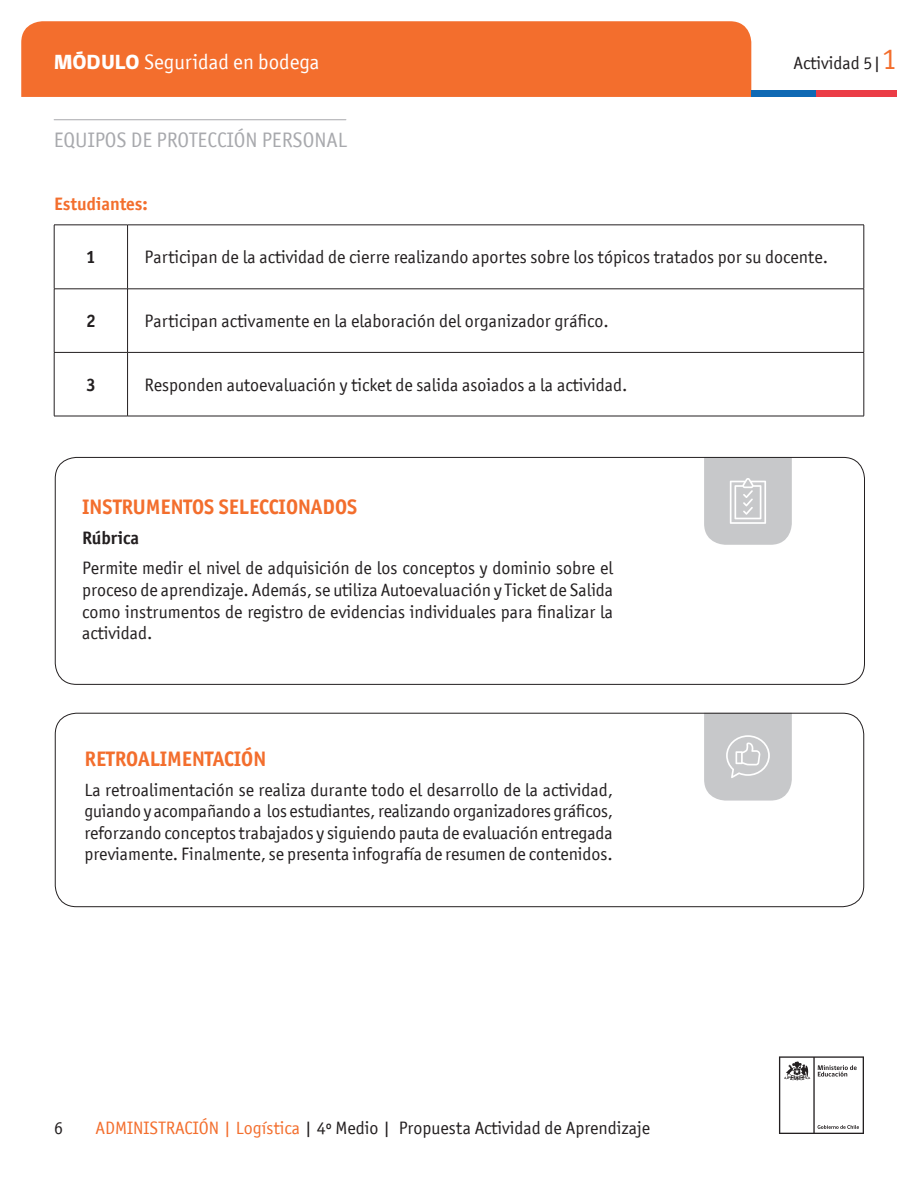
<style>
.page{position:relative;width:918px;height:1188px;background:#fff}
.page>*{position:absolute;margin:0;border:0;box-sizing:border-box;transform-origin:0 0}
.t1{font:700 21px "Officina San ITC";color:#f36e2d}
.t2{font:21px "Officina San ITC";color:#a8a9ad}
.t3{font:21px "Officina San ITC";color:#fff}
.t4{font:18px/21.6px "Officina San ITC";color:#231f20;text-align:justify}
.t5{font:700 18px "Officina San ITC";color:#f36e2d}
.t6{font:700 18px "Officina San ITC";color:#231f20}
.s1{font-family:"gob CL";font-weight:800}
.s2{font-size:30px;color:#f36e2d}
.s3{color:#f36e2d}
</style>
<div class="page">
<svg style="left:779px;top:1056px;width:85px;height:78px"></svg>
<div style="left:21px;top:21px;width:730px;height:76px;background:#f36e2d"></div>
<div style="left:751px;top:90px;width:65px;height:7px;background:#0f69b4"></div>
<div style="left:816px;top:90px;width:81px;height:7px;background:#eb3c46"></div>
<hr style="left:54px;top:225px;width:74px;height:1px;background:#231f20">
<hr style="left:54px;top:225px;width:1px;height:64px;background:#231f20">
<hr style="left:128px;top:225px;width:736px;height:1px;background:#231f20">
<hr style="left:127px;top:225px;width:1px;height:64px;background:#231f20">
<hr style="left:864px;top:225px;width:1px;height:64px;background:#231f20">
<hr style="left:54px;top:289px;width:74px;height:1px;background:#231f20">
<hr style="left:54px;top:289px;width:1px;height:63px;background:#231f20">
<hr style="left:128px;top:289px;width:736px;height:1px;background:#231f20">
<hr style="left:127px;top:289px;width:1px;height:63px;background:#231f20">
<hr style="left:864px;top:289px;width:1px;height:63px;background:#231f20">
<hr style="left:54px;top:352px;width:74px;height:1px;background:#231f20">
<hr style="left:54px;top:353px;width:1px;height:63px;background:#231f20">
<hr style="left:128px;top:352px;width:736px;height:1px;background:#231f20">
<hr style="left:127px;top:353px;width:1px;height:63px;background:#231f20">
<hr style="left:864px;top:353px;width:1px;height:63px;background:#231f20">
<hr style="left:54px;top:416px;width:74px;height:1px;background:#231f20">
<hr style="left:128px;top:416px;width:736px;height:1px;background:#231f20">
<svg style="left:704px;top:459px;width:88px;height:86px;background:#cccdcf"></svg>
<svg style="left:704px;top:715px;width:88px;height:86px;background:#cbccce"></svg>
<div style="left:55px;top:713px;width:809px;height:194px;border:1px solid #231f20;border-radius:21px"></div>
<div style="left:55px;top:457px;width:810px;height:228px;border:1px solid #231f20;border-radius:21px"></div>
<hr style="left:54px;top:119px;width:292px;height:1px;background:#a8a9ad">
<p class="t3" style="left:54px;top:50px;width:267px"><span class="s1">MÓDULO</span> Seguridad en bodega</p>
<p class="t4" style="left:794px;top:52px;width:105px">Actividad 5|<span class="s2">1</span></p>
<p class="t2" style="left:54px;top:128px;width:295px">EQUIPOS DE PROTECCIÓN PERSONAL</p>
<p class="t5" style="left:54px;top:193px;width:95px">Estudiantes:</p>
<p class="t6" style="left:86px;top:246px;width:11px">1</p>
<p class="t4" style="left:145px;top:246px;width:685px">Participan de la actividad de cierre realizando aportes sobre los tópicos tratados por su docente.</p>
<p class="t6" style="left:86px;top:310px;width:11px">2</p>
<p class="t4" style="left:145px;top:310px;width:466px">Participan activamente en la elaboración del organizador gráfico.</p>
<p class="t6" style="left:86px;top:373px;width:11px">3</p>
<p class="t4" style="left:145px;top:374px;width:484px">Responden autoevaluación y ticket de salida asoiados a la actividad.</p>
<p class="t1" style="left:82px;top:494px;width:277px">INSTRUMENTOS SELECCIONADOS</p>
<p class="t6" style="left:82px;top:527px;width:59px">Rúbrica</p>
<p class="t4" style="left:82px;top:557px;width:533px">Permite medir el nivel de adquisición de los conceptos y dominio sobre el proceso de aprendizaje. Además, se utiliza Autoevaluación y Ticket de Salida como instrumentos de registro de evidencias individuales para finalizar la actividad.</p>
<p class="t1" style="left:84px;top:745px;width:183px">RETROALIMENTACIÓN</p>
<p class="t4" style="left:84px;top:779px;width:530px">La retroalimentación se realiza durante todo el desarrollo de la actividad, guiando y acompañando a los estudiantes, realizando organizadores gráficos, reforzando conceptos trabajados y siguiendo pauta de evaluación entregada previamente. Finalmente, se presenta infografía de resumen de contenidos.</p>
<p class="t4" style="left:54px;top:1117px;width:10px">6</p>
<p class="t4" style="left:95px;top:1117px;width:556px"><span class="s3">ADMINISTRACIÓN | Logística</span> | 4º Medio | Propuesta Actividad de Aprendizaje</p>
</div>
